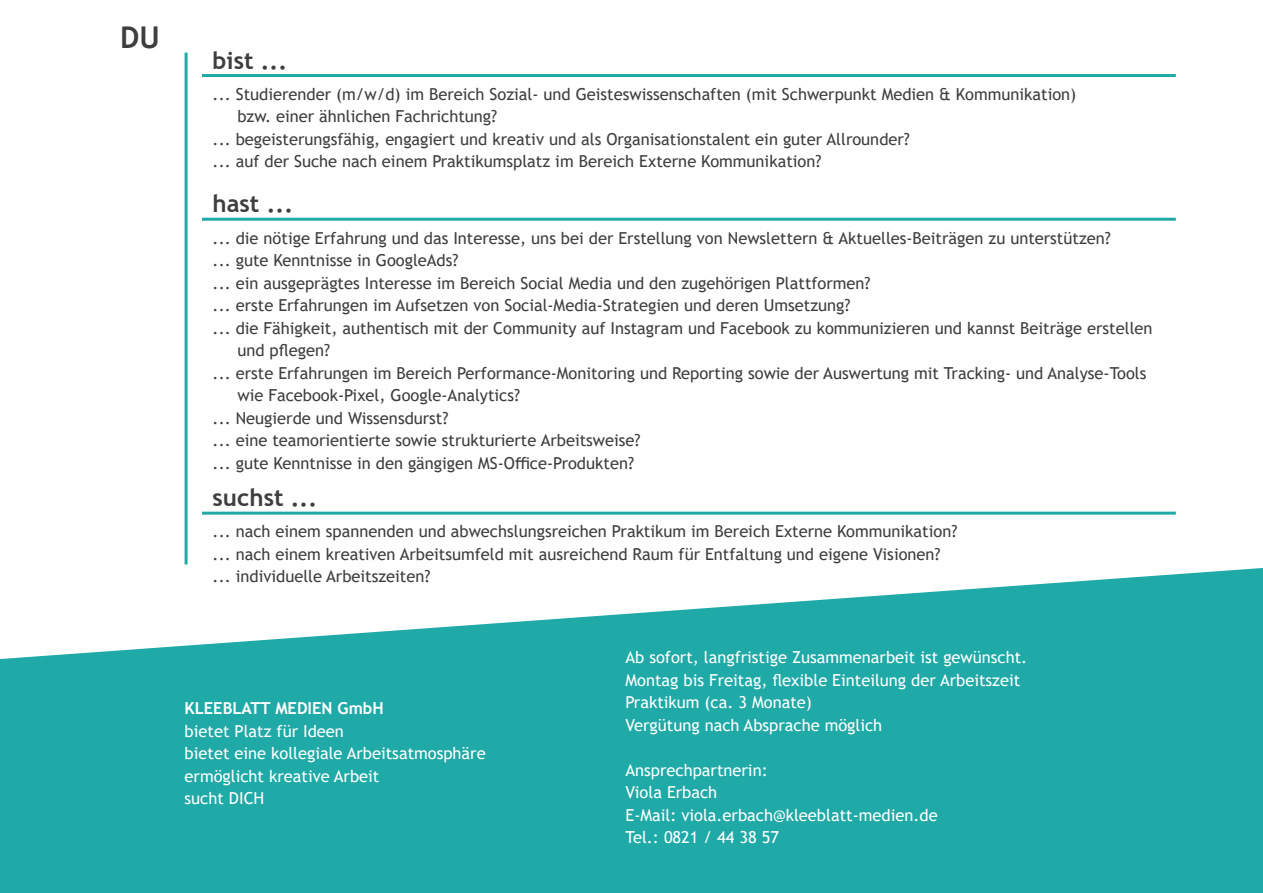
<style>
.page{position:relative;width:1263px;height:893px;background:#fff}
.page>*{position:absolute;margin:0;border:0;box-sizing:border-box;transform-origin:0 0}
.Überschrift_Inhalt{font:700 30px "Trebuchet MS";color:#3e3e3f}
.Zwischenüberschrift{font:700 24px "Trebuchet MS";color:#3e3e3f}
.Fließtext{font:16.5px/22.5px "Trebuchet MS";color:#3e3e3f}
.Fließtext-2{font:16.5px/22.5px "Trebuchet MS";color:#fff}
.Fließtext-3{font:700 16.5px "Trebuchet MS";color:#fff}
</style>
<div class="page">
<hr style="left:202px;top:74px;width:974px;height:3px;background:#1fa9a7">
<hr style="left:202px;top:218px;width:974px;height:3px;background:#1fa9a7">
<hr style="left:202px;top:512px;width:974px;height:3px;background:#1fa9a7">
<hr style="left:185px;top:53px;width:3px;height:511px;background:#1fa9a7">
<svg style="left:0;top:568px;width:1263px;height:325px;background:#3eb5b3"></svg>
<p class="Überschrift_Inhalt" style="left:120px;top:18px;width:41px">DU</p>
<p class="Zwischenüberschrift" style="left:213px;top:45px;width:76px">bist ...</p>
<p class="Fließtext" style="left:213px;top:83px;width:865px">... Studierender (m/w/d) im Bereich Sozial- und Geisteswissenschaften (mit Schwerpunkt Medien &amp; Kommunikation)</p>
<p class="Fließtext" style="left:213px;top:105px;width:699px;text-indent:25px">bzw. einer ähnlichen Fachrichtung?<br>... begeisterungsfähig, engagiert und kreativ und als Organisationstalent ein guter Allrounder? ... auf der Suche nach einem Praktikumsplatz im Bereich Externe Kommunikation?</p>
<p class="Zwischenüberschrift" style="left:213px;top:189px;width:82px">hast ...</p>
<p class="Fließtext" style="left:213px;top:226px;width:941px">... die nötige Erfahrung und das Interesse, uns bei der Erstellung von Newslettern &amp; Aktuelles-Beiträgen zu unterstützen?<br>... gute Kenntnisse in GoogleAds?<br>... ein ausgeprägtes Interesse im Bereich Social Media und den zugehörigen Plattformen?<br>... erste Erfahrungen im Aufsetzen von Social-Media-Strategien und deren Umsetzung?<br>... die Fähigkeit, authentisch mit der Community auf Instagram und Facebook zu kommunizieren und kannst Beiträge erstellen</p>
<p class="Fließtext" style="left:213px;top:339px;width:935px;text-indent:25px">und pflegen?<br>... erste Erfahrungen im Bereich Performance-Monitoring und Reporting sowie der Auswertung mit Tracking- und Analyse-Tools</p>
<p class="Fließtext" style="left:213px;top:384px;width:430px;text-indent:25px">wie Facebook-Pixel, Google-Analytics?<br>... Neugierde und Wissensdurst?<br>... eine teamorientierte sowie strukturierte Arbeitsweise? ... gute Kenntnisse in den gängigen MS-Office-Produkten?</p>
<p class="Zwischenüberschrift" style="left:213px;top:483px;width:106px">suchst ...</p>
<p class="Fließtext" style="left:213px;top:520px;width:746px">... nach einem spannenden und abwechslungsreichen Praktikum im Bereich Externe Kommunikation? ... nach einem kreativen Arbeitsumfeld mit ausreichend Raum für Entfaltung und eigene Visionen? ... individuelle Arbeitszeiten?</p>
<p class="Fließtext-3" style="left:185px;top:698px;width:201px">KLEEBLATT MEDIEN GmbH</p>
<p class="Fließtext-2" style="left:185px;top:719px;width:303px">bietet Platz für Ideen<br>bietet eine kollegiale Arbeitsatmosphäre ermöglicht kreative Arbeit<br>sucht DICH</p>
<p class="Fließtext-2" style="left:625px;top:646px;width:403px">Ab sofort, langfristige Zusammenarbeit ist gewünscht.</p>
<p class="Fließtext-2" style="left:625px;top:669px;width:396px">Montag bis Freitag, flexible Einteilung der Arbeitszeit<br>Praktikum (ca. 3 Monate)<br>Vergütung nach Absprache möglich</p>
<p class="Fließtext-2" style="left:625px;top:759px;width:314px">Ansprechpartnerin:<br>Viola Erbach<br>E-Mail: viola.erbach@kleeblatt-medien.de<br>Tel.: 0821 / 44 38 57</p>
</div>
